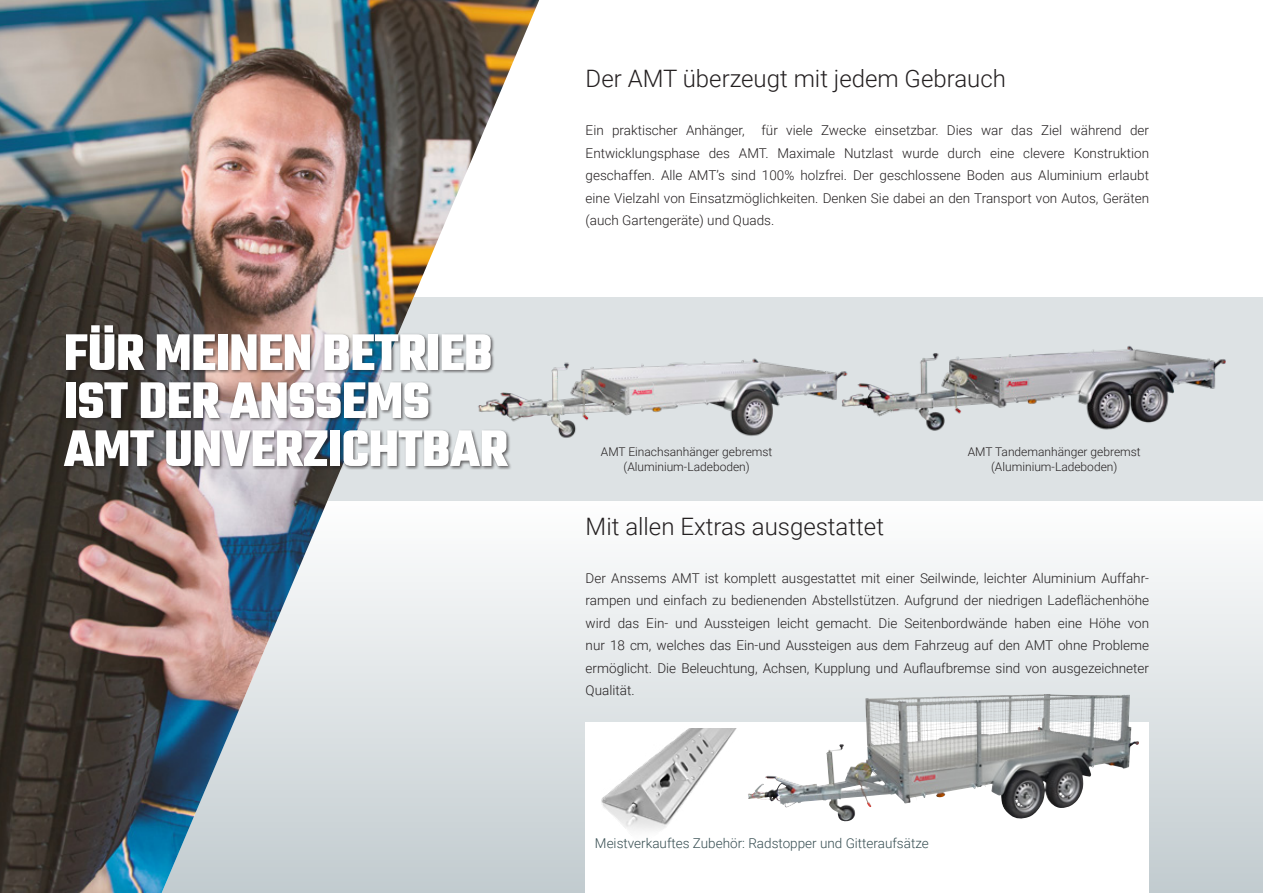
<style>
.page{position:relative;width:1263px;height:893px;background:#fff}
.page>*{position:absolute;margin:0;border:0;box-sizing:border-box;transform-origin:0 0}
.t1{font:700 55.5px/48px "Teko";letter-spacing:-.01em;color:#fff}
.t2{font:300 24px "Roboto";color:#231f20}
.t3{font:300 13.5px/22.5px "Roboto";color:#231f20;text-align:justify}
.t4{font:300 13.5px "Roboto";color:#364d51}
.t5{font:300 12px "Roboto";color:#231f20}
</style>
<div class="page">
<div style="left:0;top:298px;width:1263px;height:203px;background:#dde2e4"></div>
<div style="left:0;top:501px;width:1263px;height:392px;background:linear-gradient(to bottom,#fefefe,#c1cbcf)"></div>
<img style="left:0;top:0;width:539px;height:893px">
<div style="left:586px;top:723px;width:563px;height:170px;background:#fff"></div>
<div style="left:62px;top:324px;width:450px;height:146px;background:#231f20;opacity:.7"></div>
<img style="left:601px;top:728px;width:136px;height:103px">
<svg style="left:1002px;top:733px;width:122px;height:86px"></svg>
<img style="left:748px;top:694px;width:296px;height:110px">
<img style="left:468px;top:340px;width:359px;height:117px">
<img style="left:827px;top:345px;width:399px;height:86px">
<p class="t1" style="left:64px;top:333px;width:446px">FÜR MEINEN BETRIEB<br>IST DER ANSSEMS<br>AMT UNVERZICHTBAR</p>
<p class="t2" style="left:586px;top:62px;width:422px">Der AMT überzeugt mit jedem Gebrauch</p>
<p class="t3" style="left:586px;top:119px;width:565px">Ein praktischer Anhänger, für viele Zwecke einsetzbar. Dies war das Ziel während der Entwicklungsphase des AMT. Maximale Nutzlast wurde durch eine clevere Konstruktion geschaffen. Alle AMT’s sind 100% holzfrei. Der geschlossene Boden aus Aluminium erlaubt eine Vielzahl von Einsatzmöglichkeiten. Denken Sie dabei an den Transport von Autos, Geräten (auch Gartengeräte) und Quads.</p>
<p class="t5" style="left:601px;top:443px;width:173px">AMT Einachsanhänger gebremst</p>
<p class="t5" style="left:623px;top:458px;width:128px">(Aluminium-Ladeboden)</p>
<p class="t5" style="left:968px;top:443px;width:174px">AMT Tandemanhänger gebremst</p>
<p class="t5" style="left:991px;top:458px;width:128px">(Aluminium-Ladeboden)</p>
<p class="t2" style="left:586px;top:509px;width:300px">Mit allen Extras ausgestattet</p>
<p class="t3" style="left:586px;top:566px;width:565px">Der Anssems AMT ist komplett ausgestattet mit einer Seilwinde, leichter Aluminium Auffahr&shy;rampen und einfach zu bedienenden Abstellstützen. Aufgrund der niedrigen Ladeflächenhöhe wird das Ein- und Aussteigen leicht gemacht. Die Seitenbordwände haben eine Höhe von nur 18 cm, welches das Ein-und Aussteigen aus dem Fahrzeug auf den AMT ohne Probleme ermöglicht. Die Beleuchtung, Achsen, Kupplung und Auflaufbremse sind von ausgezeichneter Qualität.</p>
<p class="t4" style="left:595px;top:834px;width:335px">Meistverkauftes Zubehör: Radstopper und Gitteraufsätze</p>
</div>
